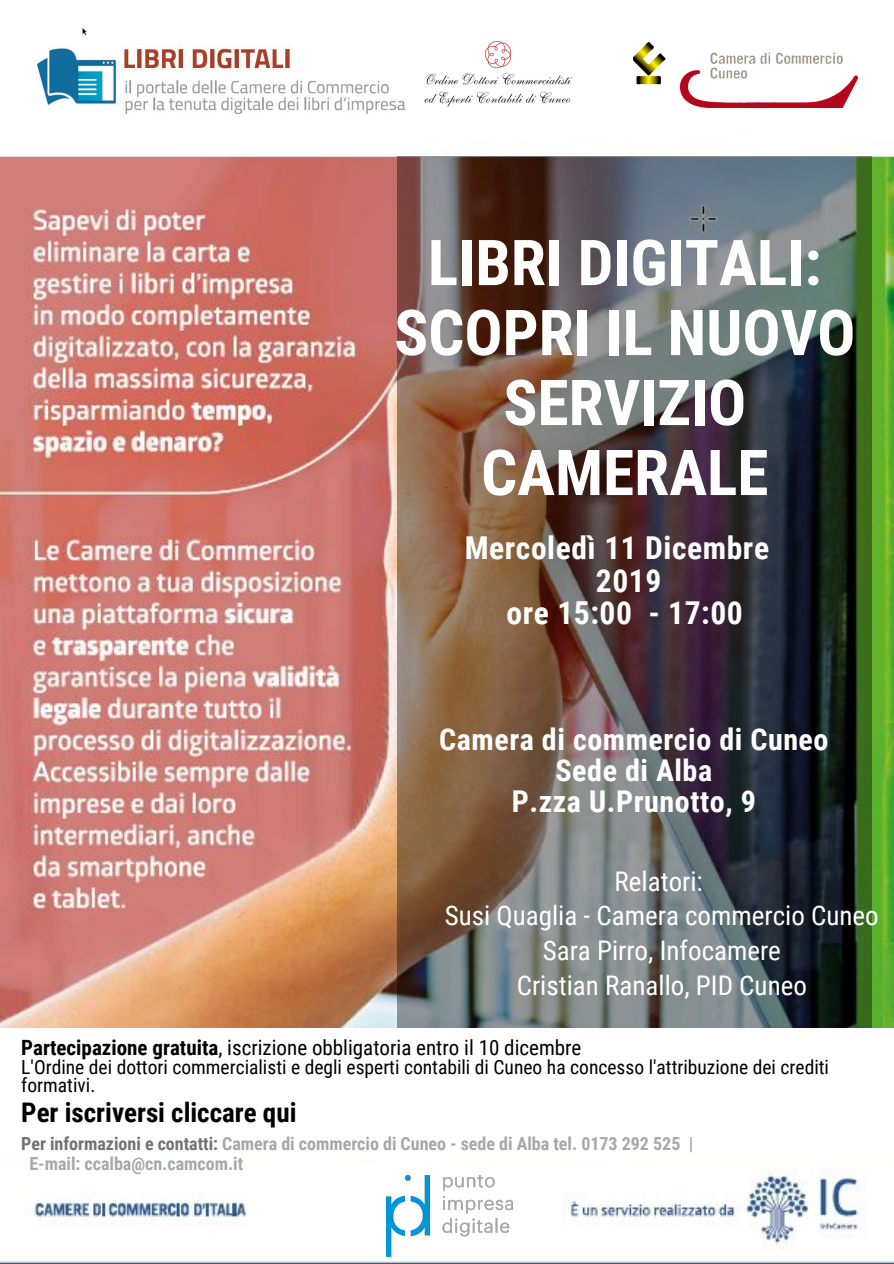
<style>
.page{position:relative;width:894px;height:1264px;background:#fff}
.page>*{position:absolute;margin:0;border:0;box-sizing:border-box;transform-origin:0 0}
.t1{font:700 63.3px/69.9px "Roboto Condensed";color:#fff;text-align:center}
.t2{font:700 31.5px "Roboto Condensed";letter-spacing:.02em;color:#fff}
.t3{font:700 30px/31px "Roboto Condensed";letter-spacing:.02em;color:#fff;text-align:center}
.t4{font:27px/34.7px "Roboto Condensed";color:#fff;text-align:center}
.t5{font:700 27px "Roboto Condensed";color:#000}
.t6{font:21px "Roboto Condensed";color:#000}
.t7{font:19.5px/18px "Roboto Condensed";color:#000}
.t8{font:700 18px/20.2px "Roboto Condensed";color:#a8a8a8}
.s1{font-weight:700}
.s2{color:#737373}
</style>
<div class="page">
<img style="left:0;top:42px;width:893px;height:1221px">
<img style="left:386px;top:1175px;width:127px;height:81px">
<img style="left:397px;top:156px;width:474px;height:871px">
<div style="left:0;top:1027px;width:893px;height:132px;background:#fff"></div>
<img style="left:0;top:28px;width:420px;height:128px">
<img style="left:633px;top:43px;width:223px;height:65px">
<img style="left:420px;top:41px;width:155px;height:67px">
<h1 class="t1" style="left:394px;top:228px;width:462px">LIBRI DIGITALI:<br>SCOPRI IL NUOVO<br>SERVIZIO<br>CAMERALE</h1>
<h2 class="t2" style="left:464px;top:530px;width:306px">Mercoledì 11 Dicembre</h2>
<h2 class="t2" style="left:595px;top:562px;width:67px">2019</h2>
<h2 class="t2" style="left:506px;top:595px;width:238px">ore 15:00 - 17:00</h2>
<h3 class="t3" style="left:439px;top:724px;width:390px">Camera di commercio di Cuneo<br>Sede di Alba<br>P.zza U.Prunotto, 9</h3>
<h3 class="t4" style="left:444px;top:864px;width:435px">Relatori:<br>Susi Quaglia - Camera commercio Cuneo<br>Sara Pirro, Infocamere<br>Cristian Ranallo, PID Cuneo</h3>
<p class="t6" style="left:21px;top:1035px;width:561px"><span class="s1">Partecipazione gratuita</span>, iscrizione obbligatoria entro il 10 dicembre</p>
<p class="t7" style="left:21px;top:1058px;width:809px">L'Ordine dei dottori commercialisti e degli esperti contabili di Cuneo ha concesso l'attribuzione dei crediti formativi.</p>
<h3 class="t5" style="left:21px;top:1096px;width:276px">Per iscriversi cliccare qui</h3>
<p class="t8" style="left:29px;top:1133px;width:665px;text-indent:-8px"><span class="s2">Per informazioni e contatti:</span> Camera di commercio di Cuneo - sede di Alba tel. 0173 292 525 |<br>E-mail: ccalba@cn.camcom.it</p>
</div>
